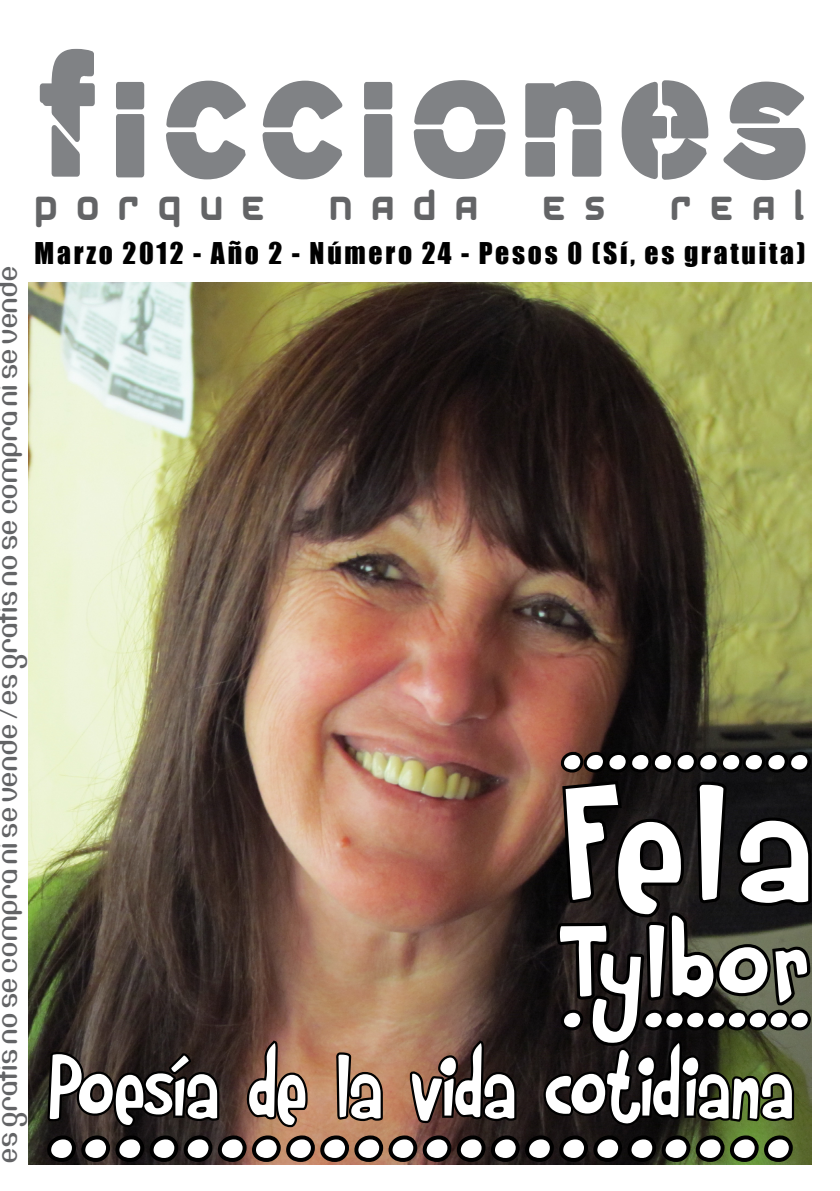
<style>
.page{position:relative;width:840px;height:1191px;background:#fff}
.page>*{position:absolute;margin:0;border:0;box-sizing:border-box;transform-origin:0 0}
.t1{font:900 180.4px "MK Stencilsans";letter-spacing:.055em;color:#808285;scale:.91 1}
.t2{font:176.8px "Rumpelstiltskin";color:#fff}
.t3{font:124px "Rumpelstiltskin";color:#fff}
.t4{font:111px "Rumpelstiltskin";letter-spacing:.015em;color:#fff}
.t5{font:97px "Rumpelstiltskin";color:#fff}
.t6{font:96px "Rumpelstiltskin";letter-spacing:-.04em;color:#fff;scale:.81 1}
.t7{font:36.8px "Airstrip Four";letter-spacing:.5em;color:#636466}
.t8{font:27.6px "Impact";letter-spacing:.1em;color:#000}
.t9{font:20px "DF667 Chlorine";color:#636466}
</style>
<div class="page">
<img style="left:28px;top:283px;width:782px;height:881px">
<img style="left:41px;top:747px;width:771px;height:418px">
<p class="t9" style="left:-5px;top:1162px;width:898px;rotate:-90deg">ES GRATIS No se compra ni se vende / ES GRATIS No se compra ni se vende</p>
<h1 class="t1" style="left:35px;top:15px;width:854px">ficciones</h1>
<h3 class="t7" style="left:34px;top:186px;width:232px">PORQUE</h3>
<h3 class="t7" style="left:329px;top:186px;width:150px">NADA</h3>
<h3 class="t7" style="left:542px;top:186px;width:65px">E S</h3>
<h3 class="t7" style="left:670px;top:186px;width:137px">REAL</h3>
<h3 class="t8" style="left:35px;top:231px;width:772px">Marzo 2012 - Año 2 - Número 24 - Pesos 0 (Sí, es gratuita)</h3>
<h3 class="t5" style="left:560px;top:674px;width:252px">...........</h3>
<h2 class="t2" style="left:560px;top:731px;width:253px">Fela</h2>
<h3 class="t4" style="left:560px;top:891px;width:253px">Tylbor</h3>
<h3 class="t5" style="left:560px;top:932px;width:253px">. ........</h3>
<h3 class="t6" style="left:47px;top:1025px;width:922px">Poesía de la vida cotidiana</h3>
<h3 class="t3" style="left:46px;top:1037px;width:748px">......................</h3>
</div>
